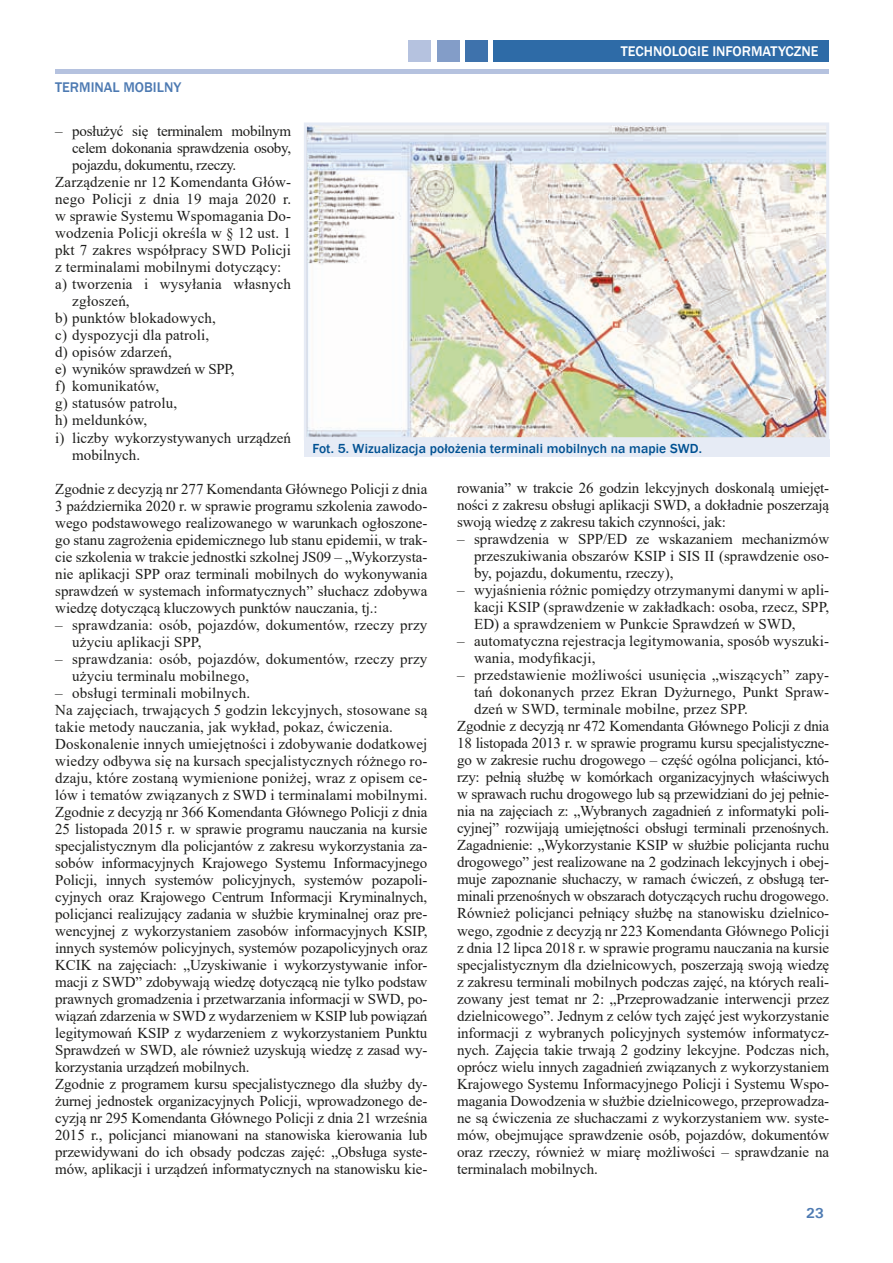
<style>
.page{position:relative;width:893px;height:1263px;background:#fff}
.page>*{position:absolute;margin:0;border:0;box-sizing:border-box;transform-origin:0 0}
.t1{font:15px/17px "Times New Roman";letter-spacing:-.005em;color:#1d1d1b;text-align:justify}
.t2{font:500 14.4px "Franklin Gothic";color:#fff}
.t3{font:500 14.4px "Franklin Gothic";color:#4d7ab2}
.t4{font:700 14.4px "Univers";color:#4d7ab2}
.t5{font:500 13.5px "Franklin Gothic";letter-spacing:.01em;color:#005192}
</style>
<div class="page">
<hr style="left:55px;top:70px;width:774px;height:4px;background:#b5c2df">
<div style="left:493px;top:41px;width:336px;height:21px;background:#2e6ba7"></div>
<div style="left:465px;top:41px;width:23px;height:21px;background:#3e72ac"></div>
<div style="left:437px;top:41px;width:22px;height:21px;background:#839dc8"></div>
<div style="left:408px;top:41px;width:23px;height:21px;background:#b5c2df"></div>
<img style="left:308px;top:126px;width:517px;height:310px">
<div style="left:304px;top:122px;width:525px;height:318px;border:3px solid #e6ebf5"></div>
<div style="left:304px;top:439px;width:525px;height:18px;background:#e6ebf5"></div>
<p class="t3" style="left:55px;top:78px;width:127px">TERMINAL MOBILNY</p>
<p class="t2" style="left:621px;top:43px;width:199px">TECHNOLOGIE INFORMATYCZNE</p>
<p class="t1" style="left:55px;top:122px;width:237px">– posłużyć się terminalem mobilnym</p>
<p class="t1" style="left:72px;top:139px;width:220px">celem dokonania sprawdzenia osoby,</p>
<p class="t1" style="left:72px;top:156px;width:166px">pojazdu, dokumentu, rzeczy.</p>
<p class="t1" style="left:55px;top:173px;width:237px">Zarządzenie nr 12 Komendanta Głów-</p>
<p class="t1" style="left:55px;top:190px;width:237px">nego Policji z dnia 19 maja 2020 r.</p>
<p class="t1" style="left:55px;top:207px;width:237px">w sprawie Systemu Wspomagania Do-</p>
<p class="t1" style="left:55px;top:224px;width:237px">wodzenia Policji określa w § 12 ust. 1</p>
<p class="t1" style="left:55px;top:241px;width:237px">pkt 7 zakres współpracy SWD Policji</p>
<p class="t1" style="left:55px;top:258px;width:228px">z terminalami mobilnymi dotyczący:</p>
<p class="t1" style="left:55px;top:275px;width:237px">a) tworzenia i wysyłania własnych</p>
<p class="t1" style="left:72px;top:292px;width:59px">zgłoszeń,</p>
<p class="t1" style="left:55px;top:309px;width:162px">b) punktów blokadowych,</p>
<p class="t1" style="left:55px;top:326px;width:156px">c) dyspozycji dla patroli,</p>
<p class="t1" style="left:55px;top:343px;width:118px">d) opisów zdarzeń,</p>
<p class="t1" style="left:55px;top:360px;width:181px">e) wyników sprawdzeń w SPP,</p>
<p class="t1" style="left:55px;top:377px;width:105px">f) komunikatów,</p>
<p class="t1" style="left:55px;top:394px;width:123px">g) statusów patrolu,</p>
<p class="t1" style="left:55px;top:411px;width:93px">h) meldunków,</p>
<p class="t1" style="left:55px;top:428px;width:237px">i) liczby wykorzystywanych urządzeń</p>
<p class="t1" style="left:72px;top:445px;width:69px">mobilnych.</p>
<p class="t1" style="left:55px;top:479px;width:374px">Zgodnie z decyzją nr 277 Komendanta Głównego Policji z dnia 3 października 2020 r. w sprawie programu szkolenia zawodo&shy;wego podstawowego realizowanego w warunkach ogłoszone&shy;go stanu zagrożenia epidemicznego lub stanu epidemii, w trak&shy;cie szkolenia w trakcie jednostki szkolnej JS09 – „Wykorzysta&shy;nie aplikacji SPP oraz terminali mobilnych do wykonywania sprawdzeń w systemach informatycznych” słuchacz zdobywa wiedzę dotyczącą kluczowych punktów nauczania, tj.:</p>
<p class="t1" style="left:72px;top:616px;width:357px;text-indent:-17px">– sprawdzania: osób, pojazdów, dokumentów, rzeczy przy użyciu aplikacji SPP,</p>
<p class="t1" style="left:72px;top:650px;width:357px;text-indent:-17px">– sprawdzania: osób, pojazdów, dokumentów, rzeczy przy użyciu terminalu mobilnego,</p>
<p class="t1" style="left:55px;top:684px;width:374px;text-align:left">– obsługi terminali mobilnych.<br>Na zajęciach, trwających 5 godzin lekcyjnych, stosowane są takie metody nauczania, jak wykład, pokaz, ćwiczenia.<br>Doskonalenie innych umiejętności i zdobywanie dodatkowej wiedzy odbywa się na kursach specjalistycznych różnego ro&shy;dzaju, które zostaną wymienione poniżej, wraz z opisem ce&shy;lów i tematów związanych z SWD i terminalami mobilnymi.<br>Zgodnie z decyzją nr 366 Komendanta Głównego Policji z dnia 25 listopada 2015 r. w sprawie programu nauczania na kursie specjalistycznym dla policjantów z zakresu wykorzystania za&shy;sobów informacyjnych Krajowego Systemu Informacyjnego Policji, innych systemów policyjnych, systemów pozapoli&shy;cyjnych oraz Krajowego Centrum Informacji Kryminalnych, policjanci realizujący zadania w służbie kryminalnej oraz pre&shy;wencyjnej z wykorzystaniem zasobów informacyjnych KSIP, innych systemów policyjnych, systemów pozapolicyjnych oraz KCIK na zajęciach: „Uzyskiwanie i wykorzystywanie infor&shy;macji z SWD” zdobywają wiedzę dotyczącą nie tylko podstaw prawnych gromadzenia i przetwarzania informacji w SWD, po&shy;wiązań zdarzenia w SWD z wydarzeniem w KSIP lub powiązań legitymowań KSIP z wydarzeniem z wykorzystaniem Punktu Sprawdzeń w SWD, ale również uzyskują wiedzę z zasad wy&shy;korzystania urządzeń mobilnych.<br>Zgodnie z programem kursu specjalistycznego dla służby dy&shy;żurnej jednostek organizacyjnych Policji, wprowadzonego de&shy;cyzją nr 295 Komendanta Głównego Policji z dnia 21 września 2015 r., policjanci mianowani na stanowiska kierowania lub przewidywani do ich obsady podczas zajęć: „Obsługa syste&shy;mów, aplikacji i urządzeń informatycznych na stanowisku kie-</p>
<p class="t5" style="left:312px;top:440px;width:391px">Fot. 5. Wizualizacja położenia terminali mobilnych na mapie SWD.</p>
<p class="t1" style="left:457px;top:479px;width:374px">rowania” w trakcie 26 godzin lekcyjnych doskonalą umiejęt&shy;ności z zakresu obsługi aplikacji SWD, a dokładnie poszerzają swoją wiedzę z zakresu takich czynności, jak:</p>
<p class="t1" style="left:474px;top:530px;width:357px;text-indent:-17px">– sprawdzenia w SPP/ED ze wskazaniem mechanizmów przeszukiwania obszarów KSIP i SIS II (sprawdzenie oso&shy;by, pojazdu, dokumentu, rzeczy),</p>
<p class="t1" style="left:474px;top:581px;width:357px;text-indent:-17px">– wyjaśnienia różnic pomiędzy otrzymanymi danymi w apli&shy;kacji KSIP (sprawdzenie w zakładkach: osoba, rzecz, SPP, ED) a sprawdzeniem w Punkcie Sprawdzeń w SWD,</p>
<p class="t1" style="left:474px;top:632px;width:357px;text-indent:-17px">– automatyczna rejestracja legitymowania, sposób wyszuki&shy;wania, modyfikacji,</p>
<p class="t1" style="left:457px;top:666px;width:374px">– przedstawienie możliwości usunięcia „wiszących” zapy-</p>
<p class="t1" style="left:474px;top:683px;width:357px">tań dokonanych przez Ekran Dyżurnego, Punkt Spraw-</p>
<p class="t1" style="left:474px;top:700px;width:275px">dzeń w SWD, terminale mobilne, przez SPP.</p>
<p class="t1" style="left:457px;top:717px;width:374px">Zgodnie z decyzją nr 472 Komendanta Głównego Policji z dnia</p>
<p class="t1" style="left:457px;top:734px;width:374px">18 listopada 2013 r. w sprawie programu kursu specjalistyczne-</p>
<p class="t1" style="left:457px;top:751px;width:374px">go w zakresie ruchu drogowego – część ogólna policjanci, któ-</p>
<p class="t1" style="left:457px;top:768px;width:374px">rzy: pełnią służbę w komórkach organizacyjnych właściwych</p>
<p class="t1" style="left:457px;top:785px;width:374px">w sprawach ruchu drogowego lub są przewidziani do jej pełnie-</p>
<p class="t1" style="left:457px;top:802px;width:374px">nia na zajęciach z: „Wybranych zagadnień z informatyki poli-</p>
<p class="t1" style="left:457px;top:819px;width:374px">cyjnej” rozwijają umiejętności obsługi terminali przenośnych.</p>
<p class="t1" style="left:457px;top:836px;width:374px">Zagadnienie: „Wykorzystanie KSIP w służbie policjanta ruchu</p>
<p class="t1" style="left:457px;top:853px;width:374px">drogowego” jest realizowane na 2 godzinach lekcyjnych i obej-</p>
<p class="t1" style="left:457px;top:870px;width:374px">muje zapoznanie słuchaczy, w ramach ćwiczeń, z obsługą ter-</p>
<p class="t1" style="left:457px;top:887px;width:374px">minali przenośnych w obszarach dotyczących ruchu drogowego.</p>
<p class="t1" style="left:457px;top:904px;width:374px">Również policjanci pełniący służbę na stanowisku dzielnico-</p>
<p class="t1" style="left:457px;top:921px;width:374px">wego, zgodnie z decyzją nr 223 Komendanta Głównego Policji</p>
<p class="t1" style="left:457px;top:938px;width:374px">z dnia 12 lipca 2018 r. w sprawie programu nauczania na kursie</p>
<p class="t1" style="left:457px;top:955px;width:374px">specjalistycznym dla dzielnicowych, poszerzają swoją wiedzę</p>
<p class="t1" style="left:457px;top:972px;width:374px">z zakresu terminali mobilnych podczas zajęć, na których reali-</p>
<p class="t1" style="left:457px;top:989px;width:374px">zowany jest temat nr 2: „Przeprowadzanie interwencji przez</p>
<p class="t1" style="left:457px;top:1006px;width:374px">dzielnicowego”. Jednym z celów tych zajęć jest wykorzystanie</p>
<p class="t1" style="left:457px;top:1023px;width:374px">informacji z wybranych policyjnych systemów informatycz-</p>
<p class="t1" style="left:457px;top:1040px;width:374px">nych. Zajęcia takie trwają 2 godziny lekcyjne. Podczas nich,</p>
<p class="t1" style="left:457px;top:1057px;width:374px">oprócz wielu innych zagadnień związanych z wykorzystaniem</p>
<p class="t1" style="left:457px;top:1075px;width:374px">Krajowego Systemu Informacyjnego Policji i Systemu Wspo-</p>
<p class="t1" style="left:457px;top:1092px;width:374px">magania Dowodzenia w służbie dzielnicowego, przeprowadza-</p>
<p class="t1" style="left:457px;top:1109px;width:374px">ne są ćwiczenia ze słuchaczami z wykorzystaniem ww. syste-</p>
<p class="t1" style="left:457px;top:1126px;width:374px">mów, obejmujące sprawdzenie osób, pojazdów, dokumentów</p>
<p class="t1" style="left:457px;top:1143px;width:374px">oraz rzeczy, również w miarę możliwości – sprawdzanie na</p>
<p class="t1" style="left:457px;top:1160px;width:142px">terminalach mobilnych.</p>
<p class="t4" style="left:806px;top:1204px;width:20px">23</p>
</div>
